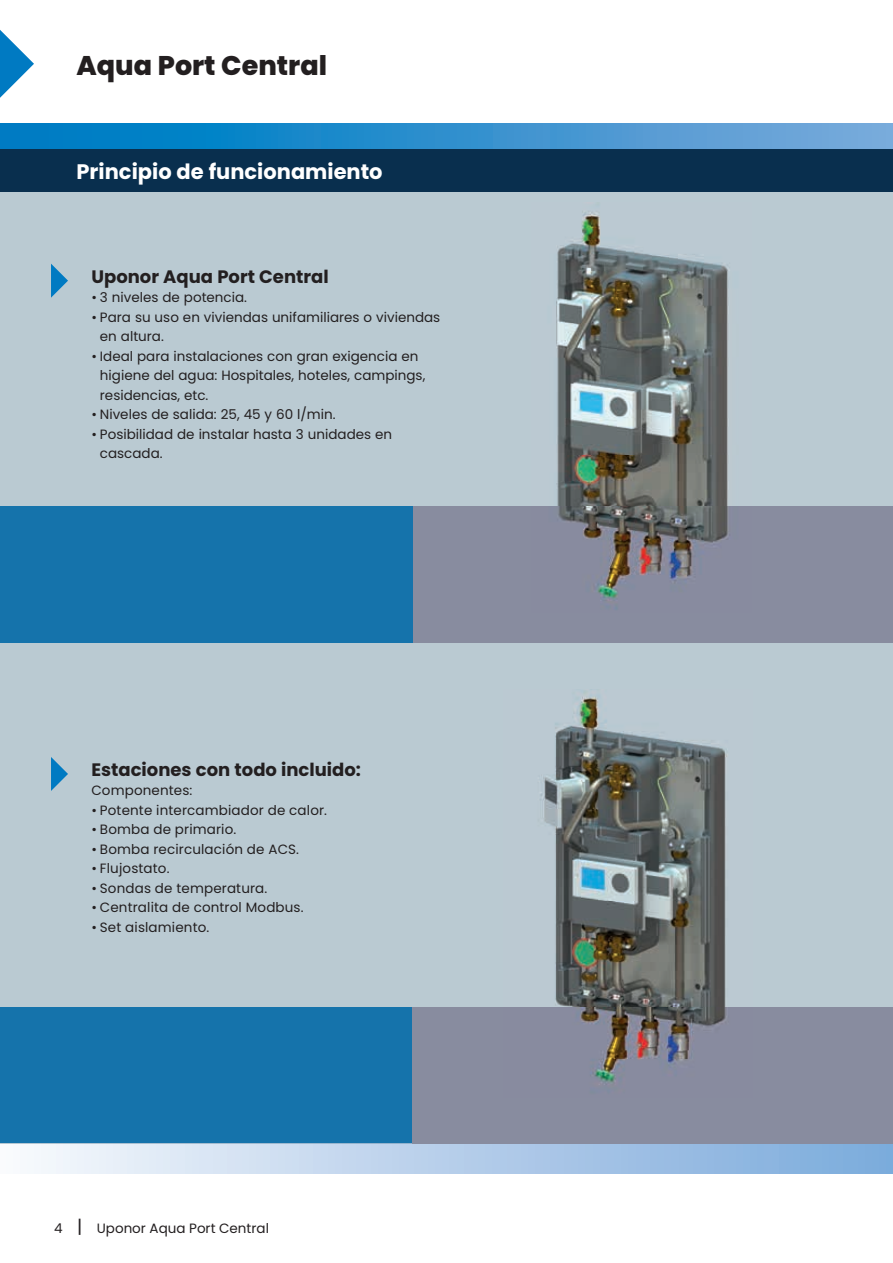
<style>
.page{position:relative;width:893px;height:1263px;background:#fff}
.page>*{position:absolute;margin:0;border:0;box-sizing:border-box;transform-origin:0 0}
.t1{font:800 27px "Poppins";color:#231f20}
.t2{font:700 21px "Poppins";color:#fff}
.t3{font:700 18px "Poppins";color:#231f20}
.t4{font:13.5px/19.5px "Poppins";color:#231f20}
.s1{font-size:18px}
</style>
<div class="page">
<div style="left:0;top:191px;width:893px;height:953px;background:#bacad2"></div>
<div style="left:412px;top:506px;width:481px;height:136px;background:#888c9f"></div>
<div style="left:0;top:1008px;width:412px;height:136px;background:#1573ab"></div>
<div style="left:0;top:1144px;width:893px;height:30px;background:linear-gradient(to right,#f7f9fc,#79a9db)"></div>
<svg style="left:0;top:1144px;width:893px;height:1px"></svg>
<div style="left:0;top:506px;width:412px;height:136px;background:#1573ab"></div>
<svg style="left:51px;top:264px;width:17px;height:34px"></svg>
<div style="left:412px;top:1008px;width:481px;height:136px;background:#888c9f"></div>
<svg style="left:51px;top:757px;width:17px;height:34px"></svg>
<div style="left:0;top:149px;width:893px;height:42px;background:#092f4e"></div>
<div style="left:0;top:123px;width:893px;height:26px;background:linear-gradient(to right,#0078c2,#7aa9db)"></div>
<svg style="left:0;top:30px;width:34px;height:68px"></svg>
<img style="left:556px;top:211px;width:174px;height:399px">
<img style="left:504px;top:692px;width:249px;height:393px">
<h1 class="t1" style="left:77px;top:50px;width:252px">Aqua Port Central</h1>
<h2 class="t2" style="left:77px;top:159px;width:308px">Principio de funcionamiento</h2>
<h3 class="t3" style="left:91px;top:266px;width:239px">Uponor Aqua Port Central</h3>
<p class="t4" style="left:91px;top:288px;width:157px">• 3 niveles de potencia.</p>
<p class="t4" style="left:100px;top:307px;width:342px;text-indent:-9px">• Para su uso en viviendas unifamiliares o viviendas en altura.</p>
<p class="t4" style="left:100px;top:346px;width:327px;text-indent:-9px">• Ideal para instalaciones con gran exigencia en higiene del agua: Hospitales, hoteles, campings, residencias, etc.</p>
<p class="t4" style="left:91px;top:405px;width:246px">• Niveles de salida: 25, 45 y 60 l/min.</p>
<p class="t4" style="left:100px;top:424px;width:294px;text-indent:-9px">• Posibilidad de instalar hasta 3 unidades en cascada.</p>
<h3 class="t3" style="left:91px;top:759px;width:271px">Estaciones con todo incluido:</h3>
<p class="t4" style="left:91px;top:781px;width:103px">Componentes:</p>
<p class="t4" style="left:91px;top:800px;width:237px">• Potente intercambiador de calor.</p>
<p class="t4" style="left:91px;top:820px;width:146px">• Bomba de primario.</p>
<p class="t4" style="left:91px;top:839px;width:209px">• Bomba recirculación de ACS.</p>
<p class="t4" style="left:91px;top:859px;width:80px">• Flujostato.</p>
<p class="t4" style="left:91px;top:878px;width:177px">• Sondas de temperatura.</p>
<p class="t4" style="left:91px;top:898px;width:214px">• Centralita de control Modbus.</p>
<p class="t4" style="left:91px;top:917px;width:119px">• Set aislamiento.</p>
<p class="t4" style="left:54px;top:1218px;width:216px">4 <span class="s1">|</span> Uponor Aqua Port Central</p>
</div>
